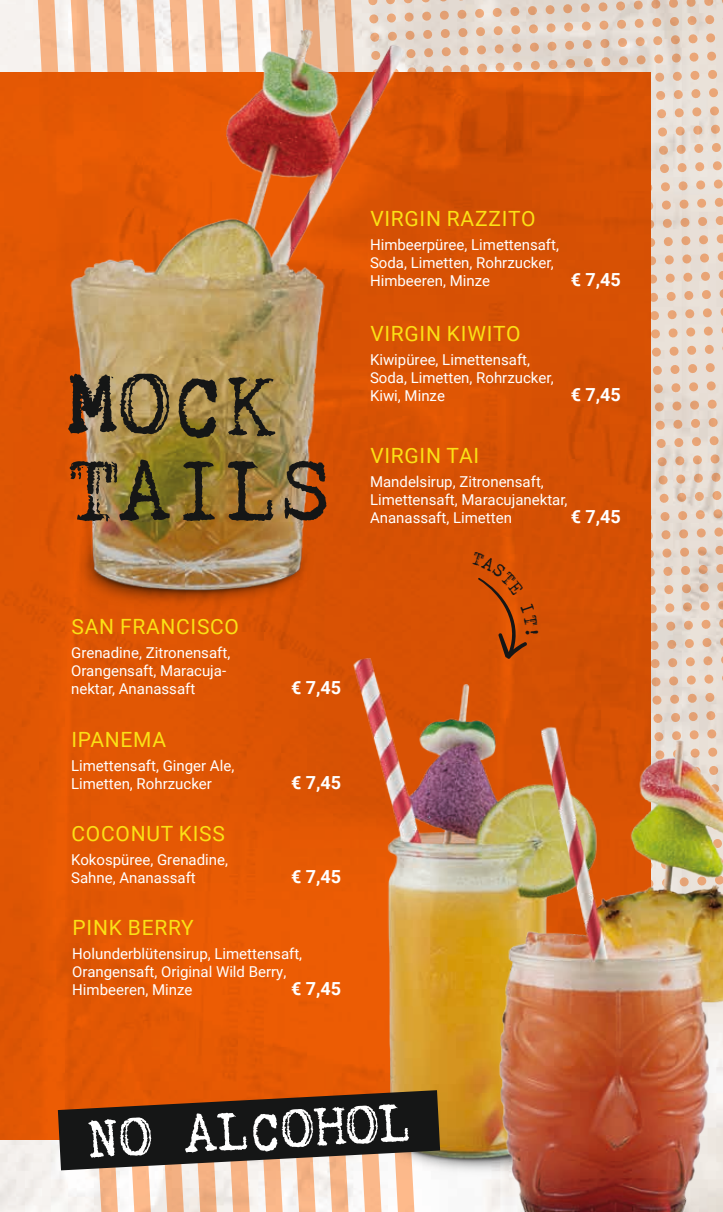
<style>
.page{position:relative;width:723px;height:1212px;background:#fff}
.page>*{position:absolute;margin:0;border:0;box-sizing:border-box;transform-origin:0 0}
.t1{font:90.9px/87.3px "Kingthings Trypewriter 2";color:#151616}
.t2{font:57.3px "Kingthings Trypewriter 2";color:#fff}
.t3{font:21px "Roboto";letter-spacing:.035em;color:#fbe116}
.t4{font:700 18px "Roboto";color:#fff}
.t5{font:15px/18px "Roboto";color:#fff}
</style>
<div class="page">
<svg style="left:590px;top:0;width:17px;height:72px"></svg>
<svg style="left:431px;top:0;width:18px;height:72px"></svg>
<svg style="left:607px;top:0;width:18px;height:72px"></svg>
<svg style="left:466px;top:0;width:18px;height:72px"></svg>
<svg style="left:642px;top:0;width:18px;height:722px;background:#e5d2c2"></svg>
<svg style="left:660px;top:0;width:18px;height:722px;background:#e5d1c1"></svg>
<svg style="left:501px;top:0;width:18px;height:72px"></svg>
<svg style="left:678px;top:0;width:17px;height:722px;background:#e5d1c2"></svg>
<svg style="left:519px;top:0;width:69px;height:72px;background:#e2cec0"></svg>
<svg style="left:695px;top:0;width:28px;height:722px;background:#e6d2c3"></svg>
<div style="left:0;top:72px;width:651px;height:1068px;background:#d75104"></div>
<img style="left:365px;top:651px;width:258px;height:71px">
<img style="left:0;top:6px;width:425px;height:703px">
<img style="left:440px;top:722px;width:283px;height:490px">
<svg style="left:0;top:713px;width:440px;height:499px"></svg>
<svg style="left:471px;top:552px;width:67px;height:107px"></svg>
<h1 class="t1" style="left:65px;top:360px;width:269px">MOCK<br>TAILS</h1>
<h3 class="t3" style="left:370px;top:204px;width:167px">VIRGIN RAZZITO</h3>
<p class="t5" style="left:370px;top:235px;width:190px">Himbeerpüree, Limettensaft,<br>Soda, Limetten, Rohrzucker,<br>Himbeeren, Minze</p>
<p class="t4" style="left:571px;top:267px;width:52px">€ 7,45</p>
<h3 class="t3" style="left:370px;top:319px;width:152px">VIRGIN KIWITO</h3>
<p class="t5" style="left:370px;top:351px;width:185px">Kiwipüree, Limettensaft,<br>Soda, Limetten, Rohrzucker,<br>Kiwi, Minze</p>
<p class="t4" style="left:571px;top:382px;width:52px">€ 7,45</p>
<h3 class="t3" style="left:370px;top:441px;width:110px">VIRGIN TAI</h3>
<p class="t5" style="left:370px;top:472px;width:199px">Mandelsirup, Zitronensaft,<br>Limettensaft, Maracujanektar,<br>Ananassaft, Limetten</p>
<p class="t4" style="left:571px;top:504px;width:52px">€ 7,45</p>
<h3 class="t3" style="left:71px;top:612px;width:169px">SAN FRANCISCO</h3>
<p class="t5" style="left:71px;top:643px;width:161px">Grenadine, Zitronensaft,<br>Orangensaft, Maracuja&shy;nektar, Ananassaft</p>
<h3 class="t3" style="left:71px;top:724px;width:96px">IPANEMA</h3>
<p class="t5" style="left:71px;top:756px;width:165px">Limettensaft, Ginger Ale,<br>Limetten, Rohrzucker</p>
<h3 class="t3" style="left:71px;top:819px;width:155px">COCONUT KISS</h3>
<p class="t5" style="left:71px;top:850px;width:158px">Kokospüree, Grenadine,<br>Sahne, Ananassaft</p>
<p class="t4" style="left:291px;top:675px;width:52px">€ 7,45</p>
<p class="t4" style="left:291px;top:770px;width:52px">€ 7,45</p>
<p class="t4" style="left:291px;top:864px;width:52px">€ 7,45</p>
<h3 class="t3" style="left:73px;top:913px;width:123px">PINK BERRY</h3>
<p class="t5" style="left:72px;top:944px;width:231px">Holunderblütensirup, Limettensaft,<br>Orangensaft, Original Wild Berry,<br>Himbeeren, Minze</p>
<p class="t4" style="left:291px;top:976px;width:52px">€ 7,45</p>
<h2 class="t2" style="left:85px;top:1108px;width:327px;rotate:-3deg">NO ALCOHOL</h2>
</div>
